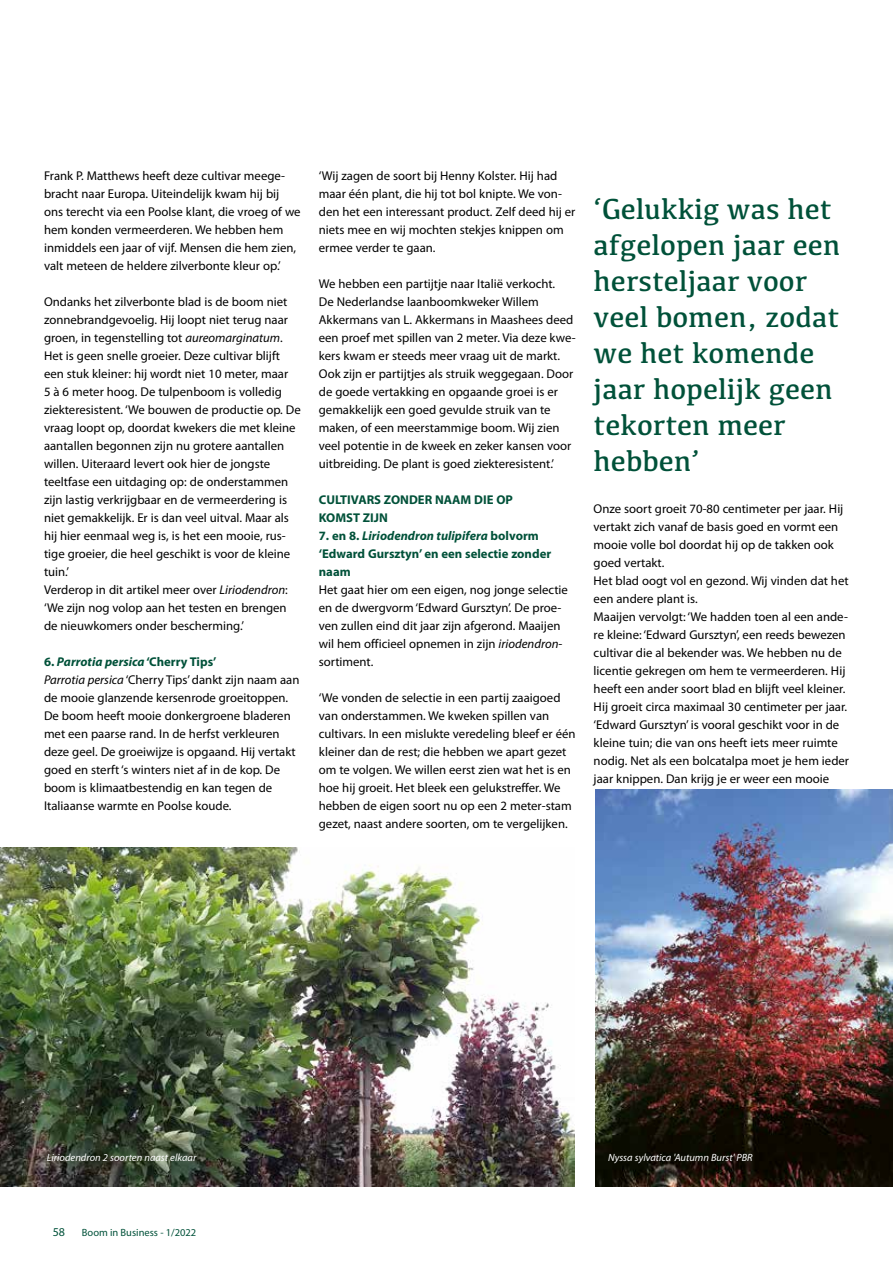
<style>
.page{position:relative;width:893px;height:1263px;background:#fff}
.page>*{position:absolute;margin:0;border:0;box-sizing:border-box;transform-origin:0 0}
.t1{font:30px/36px "Kefa";color:#005139}
.t2{font:12.75px/18px "Myriad Pro";color:#000}
.t3{font:700 12.75px/18px "Myriad Pro";color:#005139}
.t4{font:12px "Myriad Pro";color:#005139}
.t5{font:italic 10.5px "Myriad Pro";color:#fff}
.t6{font:10.5px "Myriad Pro";color:#005139}
.s1{font-style:italic}
.s2{font-weight:700;color:#005139}
.s3{font-weight:700;font-style:italic;color:#005139}
</style>
<div class="page">
<img style="left:0;top:847px;width:574px;height:339px">
<img style="left:595px;top:789px;width:298px;height:397px">
<p class="t2" style="left:44px;top:167px;width:258px">Frank P. Matthews heeft deze cultivar meege&shy;bracht naar Europa. Uiteindelijk kwam hij bij ons terecht via een Poolse klant, die vroeg of we hem konden vermeerderen. We hebben hem inmiddels een jaar of vijf. Mensen die hem zien, valt meteen de heldere zilverbonte kleur op.’</p>
<p class="t2" style="left:44px;top:293px;width:258px">Ondanks het zilverbonte blad is de boom niet zonnebrandgevoelig. Hij loopt niet terug naar groen, in tegenstelling tot <span class="s1">aureomarginatum</span>.<br>Het is geen snelle groeier. Deze cultivar blijft een stuk kleiner: hij wordt niet 10 meter, maar<br>5 à 6 meter hoog. De tulpenboom is volledig ziekteresistent. ‘We bouwen de productie op. De vraag loopt op, doordat kwekers die met kleine aantallen begonnen zijn nu grotere aantallen willen. Uiteraard levert ook hier de jongste teeltfase een uitdaging op: de onderstammen zijn lastig verkrijgbaar en de vermeerdering is niet gemakkelijk. Er is dan veel uitval. Maar als hij hier eenmaal weg is, is het een mooie, rus&shy;tige groeier, die heel geschikt is voor de kleine tuin.’<br>Verderop in dit artikel meer over <span class="s1">Liriodendron</span>: ‘We zijn nog volop aan het testen en brengen de nieuwkomers onder bescherming.’</p>
<p class="t2" style="left:44px;top:653px;width:257px"><span class="s2">6.</span> <span class="s3">Parrotia persica</span> <span class="s2">‘Cherry Tips’<br></span><span class="s1">Parrotia persica</span> ‘Cherry Tips’ dankt zijn naam aan de mooie glanzende kersenrode groeitoppen.<br>De boom heeft mooie donkergroene bladeren met een paarse rand. In de herfst verkleuren deze geel. De groeiwijze is opgaand. Hij vertakt goed en sterft ‘s winters niet af in de kop. De boom is klimaatbestendig en kan tegen de Italiaanse warmte en Poolse koude.</p>
<p class="t2" style="left:319px;top:167px;width:258px">‘Wij zagen de soort bij Henny Kolster. Hij had maar één plant, die hij tot bol knipte. We von&shy;den het een interessant product. Zelf deed hij er niets mee en wij mochten stekjes knippen om ermee verder te gaan.</p>
<p class="t2" style="left:319px;top:275px;width:258px">We hebben een partijtje naar Italië verkocht.<br>De Nederlandse laanboomkweker Willem Akkermans van L. Akkermans in Maashees deed een proef met spillen van 2 meter. Via deze kwe&shy;kers kwam er steeds meer vraag uit de markt.<br>Ook zijn er partijtjes als struik weggegaan. Door de goede vertakking en opgaande groei is er gemakkelijk een goed gevulde struik van te maken, of een meerstammige boom. Wij zien veel potentie in de kweek en zeker kansen voor uitbreiding. De plant is goed ziekteresistent.’</p>
<p class="t3" style="left:319px;top:490px;width:196px">CULTIVARS ZONDER NAAM DIE OP<br>KOMST ZIJN</p>
<p class="t3" style="left:319px;top:526px;width:234px">7. en 8. <span class="s1">Liriodendron tulipifera</span> bolvorm ‘Edward Gursztyn’ en een selectie zonder naam</p>
<p class="t2" style="left:319px;top:581px;width:251px">Het gaat hier om een eigen, nog jonge selectie en de dwergvorm ‘Edward Gursztyn’. De proe&shy;ven zullen eind dit jaar zijn afgerond. Maaijen wil hem officieel opnemen in zijn <span class="s1">iriodendron&shy;</span>sortiment.</p>
<p class="t2" style="left:319px;top:689px;width:258px">‘We vonden de selectie in een partij zaaigoed van onderstammen. We kweken spillen van cultivars. In een mislukte veredeling bleef er één kleiner dan de rest; die hebben we apart gezet om te volgen. We willen eerst zien wat het is en hoe hij groeit. Het bleek een gelukstreffer. We hebben de eigen soort nu op een 2 meter-stam gezet, naast andere soorten, om te vergelijken.</p>
<h1 class="t1" style="left:594px;top:190px;width:248px">‘Gelukkig was het afgelopen jaar een hersteljaar voor veel bomen, zodat we het komende jaar hopelijk geen tekorten meer hebben’</h1>
<p class="t2" style="left:594px;top:500px;width:257px">Onze soort groeit 70-80 centimeter per jaar. Hij vertakt zich vanaf de basis goed en vormt een mooie volle bol doordat hij op de takken ook goed vertakt.<br>Het blad oogt vol en gezond. Wij vinden dat het een andere plant is.<br>Maaijen vervolgt: ‘We hadden toen al een ande&shy;re kleine: ‘Edward Gursztyn’, een reeds bewezen cultivar die al bekender was. We hebben nu de licentie gekregen om hem te vermeerderen. Hij heeft een ander soort blad en blijft veel kleiner.<br>Hij groeit circa maximaal 30 centimeter per jaar. ‘Edward Gursztyn’ is vooral geschikt voor in de kleine tuin; die van ons heeft iets meer ruimte nodig. Net als een bolcatalpa moet je hem ieder jaar knippen. Dan krijg je er weer een mooie</p>
<p class="t5" style="left:47px;top:1151px;width:151px">Liriodendron 2 soorten naast elkaar</p>
<p class="t5" style="left:608px;top:1151px;width:146px">Nyssa sylvatica 'Autumn Burst' PBR</p>
<p class="t4" style="left:53px;top:1224px;width:14px">58</p>
<p class="t6" style="left:82px;top:1226px;width:116px">Boom in Business - 1/2022</p>
</div>
